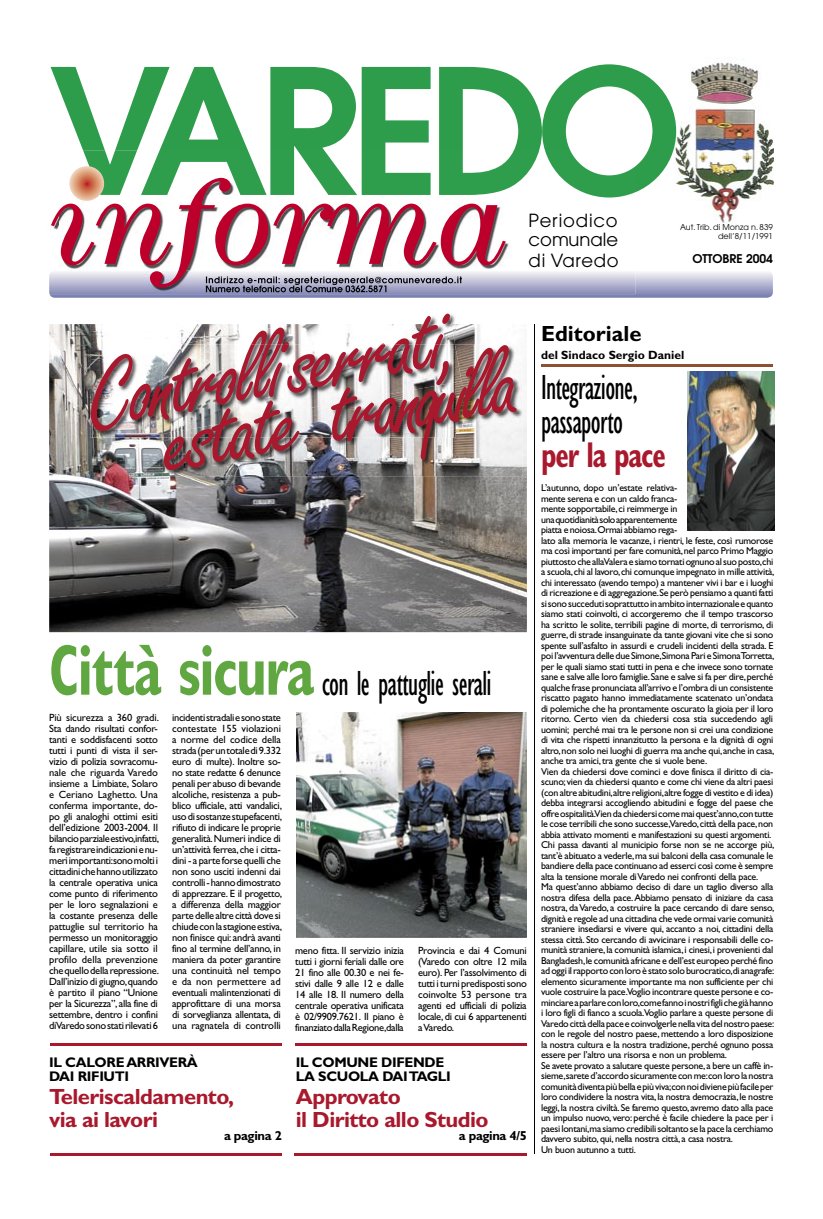
<style>
.page{position:relative;width:823px;height:1219px;background:#fff}
.page>*{position:absolute;margin:0;border:0;box-sizing:border-box;transform-origin:0 0}
.t1{font:600 173px "Avant Garde";letter-spacing:-.075em;color:#2e9d4b}
.t2{font:italic 125px "Century";letter-spacing:-.01em;color:#bd002b}
.t3{font:100px "Freestyle Script";color:#a9192d}
.t4{font:condensed 36px/34px "Gill Sans";letter-spacing:-.025em;color:#000;scale:.8 1}
.t5{font:700 condensed 36px "Gill Sans";letter-spacing:-.04em;color:#a9192d;scale:.8 1}
.t6{font:700 22px/23px "Gill Sans";letter-spacing:-.025em;color:#a9192d}
.t7{font:700 22px "Gill Sans";color:#000}
.t8{font:18px/19px "Avant Garde";letter-spacing:.04em;color:#000}
.t9{font:700 14px/14px "Gill Sans";letter-spacing:-.025em;color:#000}
.t10{font:700 13px "Gill Sans";letter-spacing:-.025em;color:#000}
.t11{font:700 12px "Gill Sans";color:#000}
.t12{font:600 12px "Avant Garde";color:#000}
.t13{font:10.5px/11px "Gill Sans";letter-spacing:-.025em;color:#000;text-align:justify}
.t14{font:10px/10.5px "Gill Sans";letter-spacing:-.025em;color:#000}
.t15{font:8px/9px "Avant Garde";color:#000;text-align:right}
.s1{font-weight:700;font-size:72px;color:#60a742}
</style>
<div class="page">
<svg style="left:50px;top:272px;width:722px;height:26px;background:#a2a5c7"></svg>
<img style="left:674px;top:62px;width:98px;height:162px">
<img style="left:53px;top:213px;width:7px;height:17px">
<img style="left:347px;top:205px;width:36px;height:63px">
<img style="left:60px;top:195px;width:287px;height:76px">
<img style="left:383px;top:205px;width:126px;height:64px">
<img style="left:49px;top:271px;width:586px;height:23px">
<img style="left:206px;top:277px;width:255px;height:8px">
<img style="left:206px;top:285px;width:180px;height:7px">
<img style="left:83px;top:151px;width:54px;height:44px">
<img style="left:169px;top:151px;width:188px;height:44px">
<img style="left:141px;top:151px;width:28px;height:44px">
<img style="left:361px;top:151px;width:274px;height:47px">
<svg style="left:69px;top:166px;width:35px;height:35px"></svg>
<hr style="left:540px;top:364px;width:232px;height:2px;background:#8d5131">
<hr style="left:534px;top:324px;width:1px;height:830px;background:#000">
<hr style="left:50px;top:1043px;width:231px;height:2px;background:#a9192d">
<hr style="left:50px;top:1153px;width:231px;height:2px;background:#a9192d">
<hr style="left:294px;top:1153px;width:232px;height:2px;background:#a9192d">
<hr style="left:295px;top:1043px;width:231px;height:2px;background:#a9192d">
<img style="left:687px;top:371px;width:87px;height:159px">
<img style="left:49px;top:324px;width:477px;height:308px">
<img style="left:296px;top:713px;width:230px;height:224px">
<svg style="left:451px;top:314px;width:4px;height:10px"></svg>
<img style="left:426px;top:314px;width:25px;height:10px">
<img style="left:90px;top:324px;width:365px;height:113px">
<img style="left:450px;top:345px;width:72px;height:131px">
<img style="left:163px;top:437px;width:287px;height:39px">
<img style="left:163px;top:434px;width:292px;height:3px">
<img style="left:455px;top:350px;width:6px;height:32px">
<img style="left:163px;top:345px;width:292px;height:89px">
<h1 class="t1" style="left:49px;top:18px;width:633px">VAREDO</h1>
<h2 class="t2" style="left:49px;top:149px;width:459px">informa</h2>
<h3 class="t8" style="left:528px;top:211px;width:91px">Periodico comunale</h3>
<h3 class="t8" style="left:528px;top:251px;width:91px">di Varedo</h3>
<p class="t15" style="left:679px;top:222px;width:94px">Aut. Trib. di Monza n. 839 dell’8/11/1991</p>
<p class="t12" style="left:692px;top:251px;width:82px">OTTOBRE 2004</p>
<h3 class="t3" style="left:77px;top:341px;width:377px;rotate:-10deg">Controlli serrati,</h3>
<h3 class="t3" style="left:150px;top:385px;width:361px;rotate:-10deg">estate tranquilla</h3>
<h3 class="t4" style="left:49px;top:667px;width:554px"><span class="s1">Città sicura</span> con le pattuglie serali</h3>
<p class="t13" style="left:49px;top:712px;width:111px;text-align:left">Più sicurezza a 360 gradi.<br>Sta dando risultati confor&shy;tanti e soddisfacenti sotto tutti i punti di vista il ser&shy;vizio di polizia sovracomu&shy;nale che riguarda Varedo insieme a Limbiate, Solaro e Ceriano Laghetto. Una conferma importante, do&shy;po gli analoghi ottimi esiti dell’edizione 2003-2004. Il bilancio parziale estivo,infatti, fa registrare indicazioni e nu&shy;meri importanti:sono molti i cittadini che hanno utilizzato la centrale operativa unica come punto di riferimento per le loro segnalazioni e la costante presenza delle pattuglie sul territorio ha permesso un monitoraggio capillare, utile sia sotto il profilo della prevenzione che quello della repressione.<br>Dall’inizio di giugno, quando è partito il piano “Unione per la Sicurezza”, alla fine di settembre, dentro i confini di Varedo sono stati rilevati 6</p>
<p class="t13" style="left:172px;top:712px;width:111px">incidenti stradali e sono state contestate 155 violazioni a norme del codice della strada (per un totale di 9.332 euro di multe). Inoltre so&shy;no state redatte 6 denunce penali per abuso di bevande alcoliche, resistenza a pub&shy;blico ufficiale, atti vandalici, uso di sostanze stupefacenti, rifiuto di indicare le proprie generalità. Numeri indice di un’attività ferrea, che i citta&shy;dini - a parte forse quelli che non sono usciti indenni dai controlli - hanno dimostrato di apprezzare. E il progetto, a differenza della maggior parte delle altre città dove si chiude con la stagione estiva, non finisce qui: andrà avanti fino al termine dell’anno, in maniera da poter garantire una continuità nel tempo e da non permettere ad eventuali malintenzionati di approfittare di una morsa di sorveglianza allentata, di una ragnatela di controlli</p>
<h3 class="t9" style="left:49px;top:1055px;width:150px">IL CALORE ARRIVERÀ<br>DAI RIFIUTI</h3>
<h3 class="t6" style="left:49px;top:1085px;width:186px">Teleriscaldamento, via ai lavori</h3>
<h3 class="t10" style="left:224px;top:1128px;width:59px">a pagina 2</h3>
<p class="t13" style="left:295px;top:945px;width:110px">meno fitta. Il servizio inizia tutti i giorni feriali dalle ore 21 fino alle 00.30 e nei fe&shy;stivi dalle 9 alle 12 e dalle 14 alle 18. Il numero della centrale operativa unificata è 02/9909.7621. Il piano è finanziato dalla Regione,dalla</p>
<p class="t13" style="left:418px;top:945px;width:110px">Provincia e dai 4 Comuni (Varedo con oltre 12 mila euro). Per l’assolvimento di tutti i turni predisposti sono coinvolte 53 persone tra agenti ed ufficiali di polizia locale, di cui 6 appartenenti a Varedo.</p>
<h3 class="t9" style="left:296px;top:1055px;width:156px">IL COMUNE DIFENDE<br>LA SCUOLA DAI TAGLI</h3>
<h3 class="t6" style="left:296px;top:1085px;width:194px">Approvato<br>il Diritto allo Studio</h3>
<h3 class="t10" style="left:458px;top:1128px;width:69px">a pagina 4/5</h3>
<h3 class="t7" style="left:540px;top:320px;width:102px">Editoriale</h3>
<p class="t11" style="left:540px;top:347px;width:145px">del Sindaco Sergio Daniel</p>
<h3 class="t4" style="left:540px;top:371px;width:122px">Integrazione, passaporto</h3>
<h3 class="t5" style="left:540px;top:434px;width:157px">per la pace</h3>
<p class="t14" style="left:540px;top:483px;width:234px">L’autunno, dopo un’estate relativa-<br>mente serena e con un caldo franca-<br>mente sopportabile, ci reimmerge in<br>una quotidianità solo apparentemente<br>piatta e noiosa.Ormai abbiamo rega-<br>lato alla memoria le vacanze, i rientri, le feste, così rumorose ma così importanti per fare comunità, nel parco Primo Maggio piuttosto che alla Valera e siamo tornati ognuno al suo posto,chi a scuola, chi al lavoro, chi comunque impegnato in mille attività, chi interessato (avendo tempo) a mantener vivi i bar e i luoghi di ricreazione e di aggregazione.Se però pensiamo a quanti fatti si sono succeduti soprattutto in ambito internazionale e quanto siamo stati coinvolti, ci accorgeremo che il tempo trascorso ha scritto le solite, terribili pagine di morte, di terrorismo, di guerre, di strade insanguinate da tante giovani vite che si sono spente sull’asfalto in assurdi e crudeli incidenti della strada. E poi l’avventura delle due Simone,Simona Pari e Simona Torretta, per le quali siamo stati tutti in pena e che invece sono tornate sane e salve alle loro famiglie. Sane e salve si fa per dire, perché qualche frase pronunciata all’arrivo e l’ombra di un consistente riscatto pagato hanno immediatamente scatenato un’ondata di polemiche che ha prontamente oscurato la gioia per il loro ritorno. Certo vien da chiedersi cosa stia succedendo agli uomini; perché mai tra le persone non si crei una condizione di vita che rispetti innanzitutto la persona e la dignità di ogni altro, non solo nei luoghi di guerra ma anche qui, anche in casa, anche tra amici, tra gente che si vuole bene.<br>Vien da chiedersi dove cominci e dove finisca il diritto di cia&shy;scuno; vien da chiedersi quanto e come chi viene da altri paesi (con altre abitudini,altre religioni,altre fogge di vestito e di idea) debba integrarsi accogliendo abitudini e fogge del paese che offre ospitalità.Vien da chiedersi come mai quest’anno,con tutte le cose terribili che sono successe,Varedo, città della pace, non abbia attivato momenti e manifestazioni su questi argomenti.<br>Chi passa davanti al municipio forse non se ne accorge più, tant’è abituato a vederle, ma sui balconi della casa comunale le bandiere della pace continuano ad esserci così come è sempre alta la tensione morale di Varedo nei confronti della pace.<br>Ma quest’anno abbiamo deciso di dare un taglio diverso alla nostra difesa della pace. Abbiamo pensato di iniziare da casa nostra, da Varedo, a costruire la pace cercando di dare senso, dignità e regole ad una cittadina che vede ormai varie comunità straniere insediarsi e vivere qui, accanto a noi, cittadini della stessa città. Sto cercando di avvicinare i responsabili delle co&shy;munità straniere, la comunità islamica, i cinesi, i provenienti dal Bangladesh,le comunità africane e dell’est europeo perché fino ad oggi il rapporto con loro è stato solo burocratico,di anagrafe: elemento sicuramente importante ma non sufficiente per chi vuole costruire la pace.Voglio incontrare queste persone e co&shy;minciare a parlare con loro,come fanno i nostri figli che già hanno i loro figli di fianco a scuola.Voglio parlare a queste persone di Varedo città della pace e coinvolgerle nella vita del nostro paese: con le regole del nostro paese, mettendo a loro disposizione la nostra cultura e la nostra tradizione, perché ognuno possa essere per l’altro una risorsa e non un problema.<br>Se avete provato a salutare queste persone, a bere un caffè in&shy;sieme,sarete d’accordo sicuramente con me:con loro la nostra comunità diventa più bella e più viva;con noi diviene più facile per loro condividere la nostra vita, la nostra democrazia, le nostre leggi, la nostra civiltà. Se faremo questo, avremo dato alla pace un impulso nuovo, vero: perché è facile chiedere la pace per i paesi lontani,ma siamo credibili soltanto se la pace la cerchiamo davvero subito, qui, nella nostra città, a casa nostra.<br>Un buon autunno a tutti.</p>
</div>
